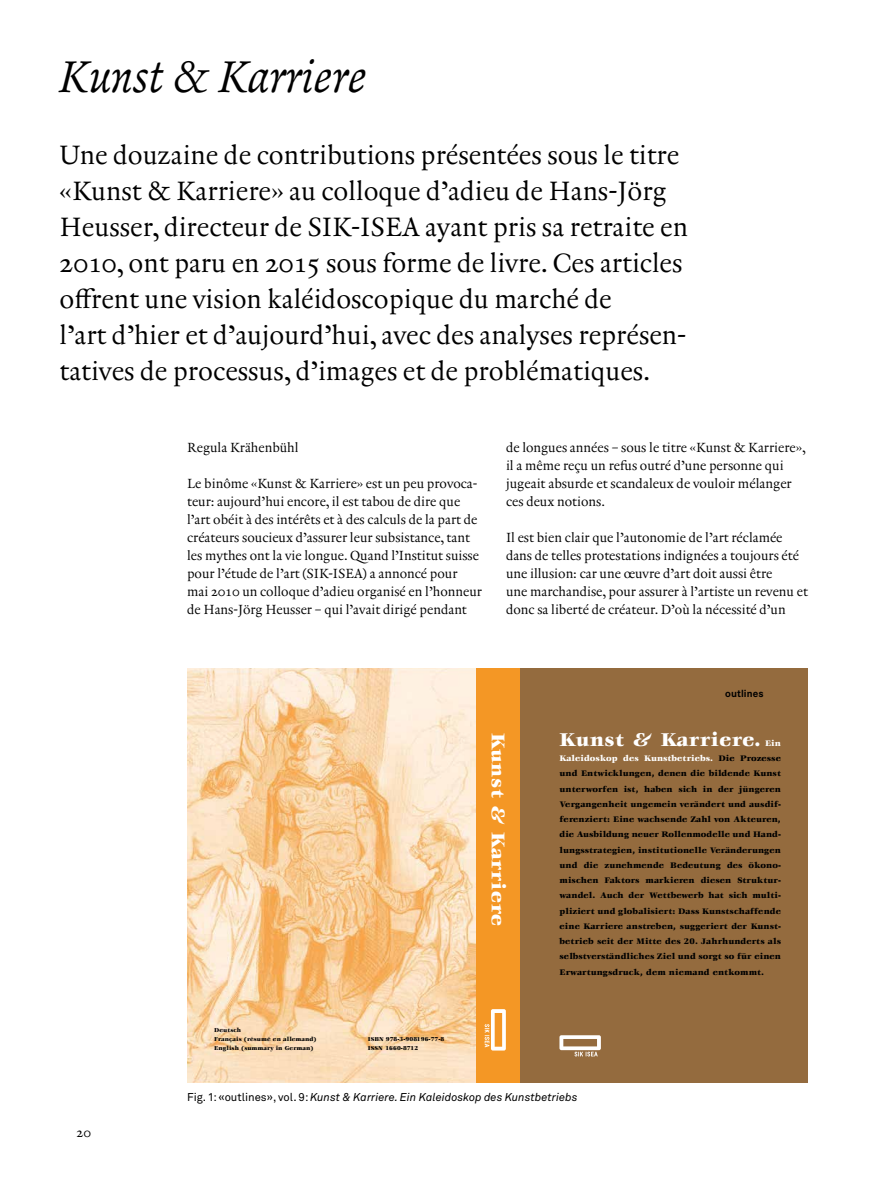
<style>
.page{position:relative;width:893px;height:1191px;background:#fff}
.page>*{position:absolute;margin:0;border:0;box-sizing:border-box;transform-origin:0 0}
.t1{font:italic 45px "Renard No 3";color:#000}
.t2{font:27px/36px "Renard No 3";color:#000}
.t3{font:900 20.25px "Veljovic Std";letter-spacing:.035em;color:#fff}
.t4{font:13.5px/18px "Renard No 3";color:#000}
.t5{font:italic 11.25px "Akkurat";color:#000}
.t6{font:700 10.2px "Corporate SBQ";color:#000}
.t7{font:900 8.85px/15.3px "Veljovic Std";letter-spacing:.01em;color:#000;text-align:justify}
.t8{font:900 6.15px/9px "Veljovic Std";letter-spacing:.01em;color:#000}
.s1{color:#fff}
.s2{font-style:normal}
</style>
<div class="page">
<div style="left:475px;top:668px;width:45px;height:414px;background:#f49725"></div>
<div style="left:520px;top:668px;width:288px;height:414px;background:#946b3e"></div>
<img style="left:187px;top:668px;width:288px;height:414px">
<svg style="left:559px;top:1035px;width:42px;height:21px"></svg>
<svg style="left:485px;top:1009px;width:21px;height:41px"></svg>
<h1 class="t1" style="left:60px;top:49px;width:309px">Kunst &amp; Karriere</h1>
<p class="t2" style="left:60px;top:138px;width:630px">Une douzaine de contributions présentées sous le titre «Kunst &amp; Karriere» au colloque d’adieu de Hans-Jörg Heusser, directeur de SIK-ISEA ayant pris sa retraite en 2010, ont paru en 2015 sous forme de livre. Ces articles offrent une vision kaléidoscopique du marché de<br>l’art d’hier et d’aujourd’hui, avec des analyses représen&shy;tatives de processus, d’images et de problématiques.</p>
<p class="t4" style="left:187px;top:439px;width:113px">Regula Krähenbühl</p>
<p class="t4" style="left:187px;top:475px;width:296px">Le binôme «Kunst &amp; Karriere» est un peu provoca&shy;teur: aujourd’hui encore, il est tabou de dire que l’art obéit à des intérêts et à des calculs de la part de créateurs soucieux d’assurer leur subsistance, tant les mythes ont la vie longue. Quand l’Institut suisse pour l’étude de l’art (SIK-ISEA) a annoncé pour mai 2010 un colloque d’adieu organisé en l’honneur de Hans-Jörg Heusser – qui l’avait dirigé pendant</p>
<p class="t4" style="left:506px;top:439px;width:301px">de longues années – sous le titre «Kunst &amp; Karriere», il a même reçu un refus outré d’une personne qui jugeait absurde et scandaleux de vouloir mélanger ces deux notions.</p>
<p class="t4" style="left:506px;top:529px;width:304px">Il est bien clair que l’autonomie de l’art réclamée dans de telles protestations indignées a toujours été une illusion: car une œuvre d’art doit aussi être<br>une marchandise, pour assurer à l’artiste un revenu et donc sa liberté de créateur. D’où la nécessité d’un</p>
<p class="t8" style="left:214px;top:1025px;width:104px">Deutsch<br>Français (résumé en allemand)<br>English (summary in German)</p>
<p class="t8" style="left:368px;top:1034px;width:78px">ISBN 978-3-908196-77-8<br>ISSN 1660-8712</p>
<h3 class="t3" style="left:509px;top:733px;width:194px;rotate:90deg">Kunst &amp; Karriere</h3>
<p class="t6" style="left:725px;top:687px;width:40px">outlines</p>
<h3 class="t3" style="left:560px;top:728px;width:203px">Kunst &amp; Karriere.</h3>
<p class="t7" style="left:560px;top:736px;width:223px;text-indent:206px"><span class="s1">Ein Kaleidoskop des Kunstbetriebs.</span> Die Prozesse und Entwicklungen, denen die bildende Kunst unterworfen ist, haben sich in der jüngeren Ver gangenheit ungemein verändert und ausdif - fe ren ziert: Eine wachsende Zahl von Akteuren, die Ausbildung neuer Rollenmodelle und Hand - lungsstrategien, institutionelle Veränderungen und die zunehmende Bedeutung des ökono - mischen Faktors markieren diesen Struktur - wandel. Auch der Wettbewerb hat sich multi&shy;pliziert und globalisiert: Dass Kunstschaffende eine Karriere anstreben, suggeriert der Kunst&shy;betrieb seit der Mitte des 20. Jahrhunderts als selbstverständliches Ziel und sorgt so für einen Erwartungsdruck, dem niemand entkommt.</p>
<p class="t4" style="left:77px;top:1123px;width:16px">20</p>
<p class="t5" style="left:187px;top:1089px;width:392px"><span class="s2">Fig. 1: «outlines», vol. 9:</span> Kunst &amp; Karriere. Ein Kaleidoskop des Kunstbetriebs</p>
</div>
